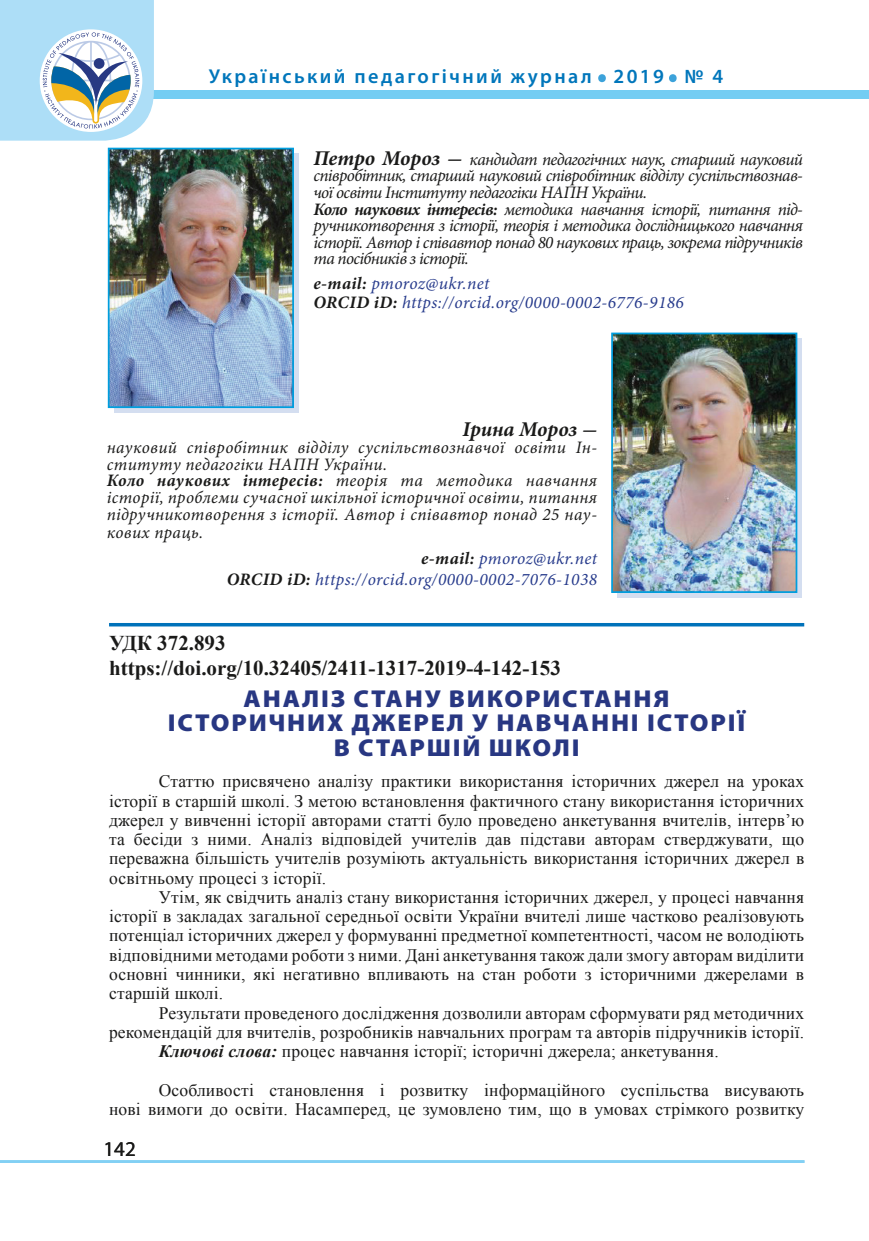
<style>
.page{position:relative;width:869px;height:1241px;background:#fff}
.page>*{position:absolute;margin:0;border:0;box-sizing:border-box;transform-origin:0 0}
.t1{font:600 50.4px "Myriad Pro";color:#3ca2da}
.t2{font:900 24.5px "Myriad Pro";letter-spacing:.07em;color:#283782;scale:1.05 1}
.t3{font:700 21px "Times New Roman";color:#1a1a19}
.t4{font:italic 700 21px "Minion Pro";letter-spacing:-.005em;color:#1a1a19}
.t5{font:21px "Myriad Pro";color:#1a1a19}
.t6{font:600 20.12px "Myriad Pro";letter-spacing:.12em;color:#0076bb}
.Стиль_абзаца_1222222{font:17.5px/19.2px "Times New Roman";letter-spacing:.01em;color:#1a1a19;text-align:justify}
.t7{font:italic 17.5px/16.6px "Minion Pro";letter-spacing:.01em;color:#1a1a19;text-align:justify}
.t8{font:italic 17.5px "Minion Pro";letter-spacing:.02em;color:#273b8c}
.s1{font-weight:700;font-size:21px}
.s2{font-weight:700}
.s3{font-weight:700;color:#1a1a19}
.s4{font-weight:700;font-style:italic}
</style>
<div class="page">
<hr style="left:0;top:1159px;width:804px;height:3px;background:#82d0f4">
<div style="left:0;top:90px;width:868px;height:8px;background:#74cdf3"></div>
<svg style="left:0;top:0;width:154px;height:141px"></svg>
<div style="left:114px;top:153px;width:184px;height:260px;background:#d4def0"></div>
<img style="left:111px;top:151px;width:180px;height:254px">
<div style="left:108px;top:148px;width:186px;height:260px;border:2px solid #009ede"></div>
<hr style="left:109px;top:623px;width:694px;height:3px;background:#0072ba">
<svg style="left:617px;top:338px;width:184px;height:260px;background:#c9daef"></svg>
<img style="left:614px;top:335px;width:180px;height:255px">
<div style="left:611px;top:332px;width:186px;height:261px;border:2px solid #009ede"></div>
<p class="t6" style="left:208px;top:64px;width:384px">Український педагогічний журнал</p>
<h1 class="t1" style="left:595px;top:33px;width:13px">.</h1>
<p class="t6" style="left:613px;top:64px;width:52px">2019</p>
<h1 class="t1" style="left:666px;top:33px;width:13px">.</h1>
<p class="t6" style="left:684px;top:64px;width:40px">№ 4</p>
<p class="t7" style="left:313px;top:151px;width:491px"><span class="s1">Петро Мороз -</span> кандидат педагогічних наук, старший науковий співробітник, старший науковий співробітник відділу суспільствознав&shy;чої освіти Інституту педагогіки НАПН України.</p>
<p class="t7" style="left:313px;top:200px;width:491px"><span class="s2">Коло наукових інтересів:</span> методика навчання історії, питання під&shy;ручникотворення з історії, теорія і методика дослідницького навчання історії. Автор і співавтор понад 80 наукових праць, зокрема підручників та посібників з історії.</p>
<p class="t8" style="left:313px;top:271px;width:177px"><span class="s3">e-mail:</span> pmoroz@ukr.net</p>
<p class="t8" style="left:313px;top:290px;width:372px"><span class="s3">ORCID iD:</span> https://orcid.org/0000-0002-6776-9186</p>
<p class="t4" style="left:462px;top:414px;width:136px">Ірина Мороз -</p>
<p class="t7" style="left:107px;top:439px;width:491px">науковий співробітник відділу суспільствознавчої освіти Ін&shy;ституту педагогіки НАПН України.</p>
<p class="t7" style="left:107px;top:472px;width:491px"><span class="s2">Коло наукових інтересів:</span> теорія та методика навчання історії, проблеми сучасної шкільної історичної освіти, питання підручникотворення з історії. Автор і співавтор понад 25 нау-</p>
<p class="t7" style="left:107px;top:524px;width:98px">кових праць.</p>
<p class="t8" style="left:421px;top:547px;width:177px"><span class="s3">e-mail:</span> pmoroz@ukr.net</p>
<p class="t8" style="left:226px;top:568px;width:372px"><span class="s3">ORCID iD:</span> https://orcid.org/0000-0002-7076-1038</p>
<p class="t3" style="left:109px;top:627px;width:118px">УДК 372.893</p>
<p class="t3" style="left:109px;top:652px;width:453px">https://doi.org/10.32405/2411-1317-2019-4-142-153</p>
<p class="t2" style="left:243px;top:682px;width:407px">АНАЛІЗ СТАНУ ВИКОРИСТАННЯ</p>
<p class="t2" style="left:168px;top:706px;width:551px">ІСТОРИЧНИХ ДЖЕРЕЛ У НАВЧАННІ ІСТОРІЇ</p>
<p class="t2" style="left:333px;top:731px;width:235px">В СТАРШІЙ ШКОЛІ</p>
<p class="Стиль_абзаца_1222222" style="left:109px;top:771px;width:696px;text-indent:50px">Статтю присвячено аналізу практики використання історичних джерел на уроках історії в старшій школі. З метою встановлення фактичного стану використання історичних джерел у вивченні історії авторами статті було проведено анкетування вчителів, інтерв’ю та бесіди з ними. Аналіз відповідей учителів дав підстави авторам стверджувати, що переважна більшість учителів розуміють актуальність використання історичних джерел в освітньому процесі з історії.</p>
<p class="Стиль_абзаца_1222222" style="left:109px;top:886px;width:696px;text-indent:50px">Утім, як свідчить аналіз стану використання історичних джерел, у процесі навчання історії в закладах загальної середньої освіти України вчителі лише частково реалізовують потенціал історичних джерел у формуванні предметної компетентності, часом не володіють відповідними методами роботи з ними. Дані анкетування також дали змогу авторам виділити основні чинники, які негативно впливають на стан роботи з історичними джерелами в старшій школі.</p>
<p class="Стиль_абзаца_1222222" style="left:109px;top:1002px;width:696px;text-align:right">Результати проведеного дослідження дозволили авторам сформувати ряд методичних рекомендацій для вчителів, розробників навчальних програм та авторів підручників історії.</p>
<p class="Стиль_абзаца_1222222" style="left:159px;top:1040px;width:561px"><span class="s4">Ключові слова:</span> процес навчання історії; історичні джерела; анкетування.</p>
<p class="Стиль_абзаца_1222222" style="left:109px;top:1079px;width:696px;text-align:right">Особливості становлення і розвитку інформаційного суспільства висувають<br>нові вимоги до освіти. Насамперед, це зумовлено тим, що в умовах стрімкого розвитку</p>
<p class="t5" style="left:103px;top:1135px;width:34px">142</p>
</div>
